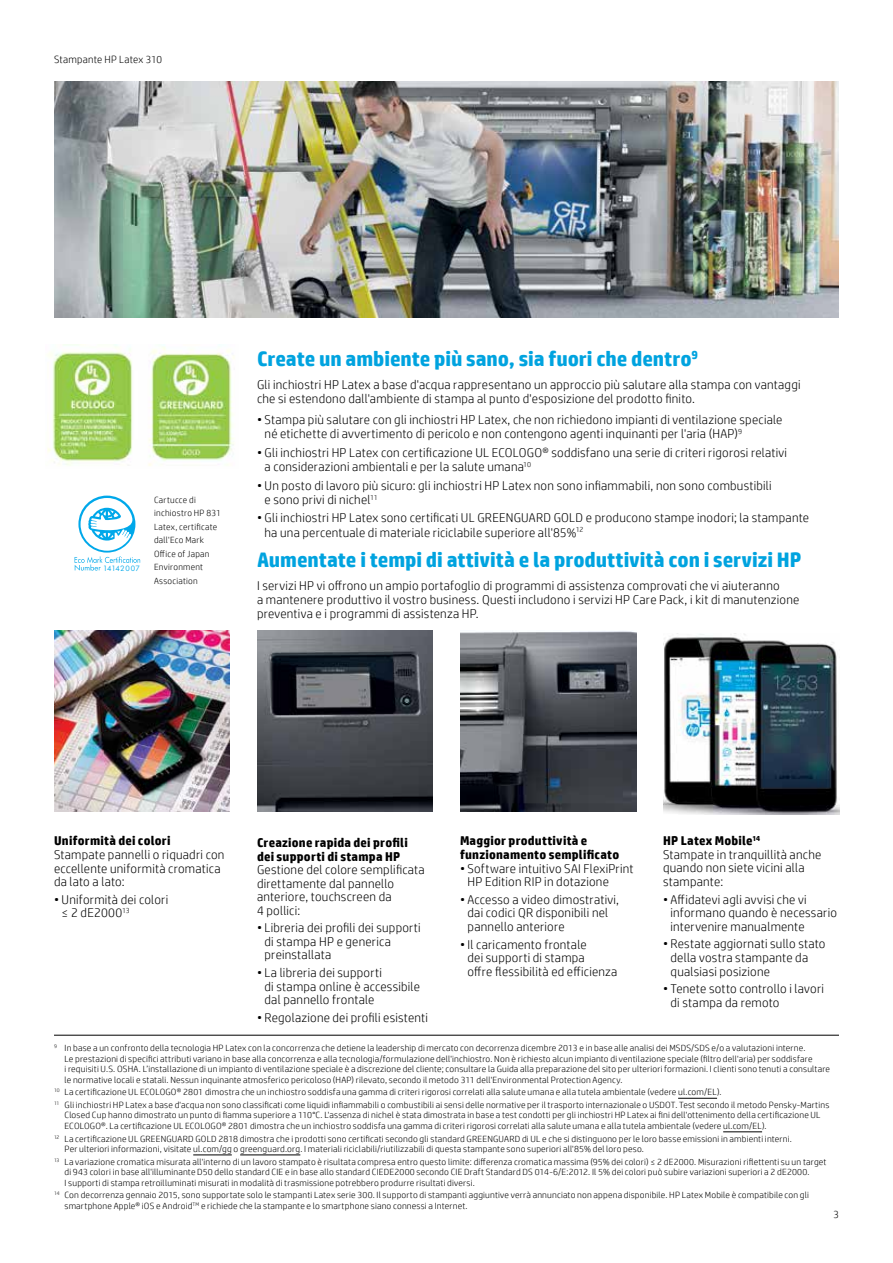
<style>
.page{position:relative;width:893px;height:1263px;background:#fff}
.page>*{position:absolute;margin:0;border:0;box-sizing:border-box;transform-origin:0 0}
.t1{font:700 21px "HP Simplified";color:#00a3df}
.t2{font:300 12.75px/13.5px "HP Simplified";letter-spacing:.02em;color:#000}
.t3{font:700 12.75px/13.5px "HP Simplified";letter-spacing:.015em;color:#000}
.t4{font:300 10.5px "HP Simplified";letter-spacing:.025em;color:#000}
.t5{font:300 9px/10.5px "HP Simplified";letter-spacing:.02em;color:#000}
.t6{font:7.05px "Futura Bk";letter-spacing:.05em;color:#00a8ea}
.s1{font-weight:700}
</style>
<div class="page">
<img style="left:257px;top:630px;width:176px;height:181px">
<img style="left:460px;top:630px;width:176px;height:181px">
<img style="left:54px;top:630px;width:176px;height:181px">
<img style="left:54px;top:81px;width:785px;height:237px">
<hr style="left:678px;top:1098px;width:39px;height:1px;background:#000">
<hr style="left:723px;top:1131px;width:39px;height:1px;background:#000">
<hr style="left:193px;top:1155px;width:39px;height:1px;background:#000">
<hr style="left:240px;top:1155px;width:60px;height:1px;background:#000">
<hr style="left:54px;top:1035px;width:785px;height:1px;background:#000">
<svg style="left:75px;top:496px;width:65px;height:74px"></svg>
<img style="left:47px;top:345px;width:188px;height:121px">
<img style="left:663px;top:634px;width:176px;height:181px">
<p class="t4" style="left:54px;top:52px;width:110px">Stampante HP Latex 310</p>
<p class="t6" style="left:103px;top:563px;width:38px">14142007</p>
<p class="t5" style="left:154px;top:493px;width:69px;line-height:13.5px">Cartucce di inchiostro HP 831<br>Latex, certificate dall'Eco Mark<br>Office of Japan<br>Environment<br>Association</p>
<h1 class="t1" style="left:257px;top:345px;width:443px">Create un ambiente più sano, sia fuori che dentro<sup>9</sup></h1>
<h2 class="t2" style="left:257px;top:377px;width:545px;line-height:14.2px">Gli inchiostri HP Latex a base d'acqua rappresentano un approccio più salutare alla stampa con vantaggi che si estendono dall'ambiente di stampa al punto d'esposizione del prodotto finito.</h2>
<h2 class="t2" style="left:265px;top:412px;width:519px;line-height:14.2px;text-indent:-8px">• Stampa più salutare con gli inchiostri HP Latex, che non richiedono impianti di ventilazione speciale né etichette di avvertimento di pericolo e non contengono agenti inquinanti per l'aria (HAP)<sup>9</sup></h2>
<h2 class="t2" style="left:265px;top:445px;width:524px;line-height:14.2px;text-indent:-8px">• Gli inchiostri HP Latex con certificazione UL ECOLOGO® soddisfano una serie di criteri rigorosi relativi a considerazioni ambientali e per la salute umana<sup>10</sup></h2>
<h2 class="t2" style="left:265px;top:478px;width:509px;line-height:14.2px;text-indent:-8px">• Un posto di lavoro più sicuro: gli inchiostri HP Latex non sono infiammabili, non sono combustibili e sono privi di nichel<sup>11</sup></h2>
<h2 class="t2" style="left:265px;top:510px;width:546px;line-height:14.2px;text-indent:-8px">• Gli inchiostri HP Latex sono certificati UL GREENGUARD GOLD e producono stampe inodori; la stampante ha una percentuale di materiale riciclabile superiore all'85%<sup>12</sup></h2>
<h1 class="t1" style="left:257px;top:546px;width:546px">Aumentate i tempi di attività e la produttività con i servizi HP</h1>
<p class="t2" style="left:257px;top:578px;width:544px;line-height:14.2px">I servizi HP vi offrono un ampio portafoglio di programmi di assistenza comprovati che vi aiuteranno<br>a mantenere produttivo il vostro business. Questi includono i servizi HP Care Pack, i kit di manutenzione preventiva e i programmi di assistenza HP.</p>
<h2 class="t3" style="left:54px;top:834px;width:118px">Uniformità dei colori</h2>
<h2 class="t2" style="left:54px;top:847px;width:172px">Stampate pannelli o riquadri con eccellente uniformità cromatica da lato a lato:</h2>
<h2 class="t2" style="left:62px;top:892px;width:108px;text-indent:-8px">• Uniformità dei colori ≤ 2 dE2000<sup>13</sup></h2>
<h2 class="t3" style="left:257px;top:836px;width:152px">Creazione rapida dei profili dei supporti di stampa HP</h2>
<h2 class="t2" style="left:257px;top:862px;width:169px">Gestione del colore semplificata direttamente dal pannello anteriore, touchscreen da<br>4 pollici:</h2>
<h2 class="t2" style="left:265px;top:921px;width:158px;text-indent:-8px">• Libreria dei profili dei supporti di stampa HP e generica preinstallata</h2>
<h2 class="t2" style="left:265px;top:965px;width:157px;text-indent:-8px">• La libreria dei supporti<br>di stampa online è accessibile dal pannello frontale</h2>
<h2 class="t2" style="left:257px;top:1010px;width:173px">• Regolazione dei profili esistenti</h2>
<h2 class="t3" style="left:460px;top:834px;width:161px">Maggior produttività e funzionamento semplificato</h2>
<h2 class="t2" style="left:468px;top:861px;width:168px;text-indent:-8px">• Software intuitivo SAI FlexiPrint<br>HP Edition RIP in dotazione</h2>
<h2 class="t2" style="left:468px;top:892px;width:153px;text-indent:-8px">• Accesso a video dimostrativi, dai codici QR disponibili nel pannello anteriore</h2>
<h2 class="t2" style="left:468px;top:937px;width:151px;text-indent:-8px">• Il caricamento frontale<br>dei supporti di stampa<br>offre flessibilità ed efficienza</h2>
<h2 class="t2" style="left:663px;top:834px;width:160px"><span class="s1">HP Latex Mobile</span><sup>14<br></sup>Stampate in tranquillità anche quando non siete vicini alla stampante:</h2>
<h2 class="t2" style="left:671px;top:892px;width:168px;text-indent:-8px">• Affidatevi agli avvisi che vi informano quando è necessario intervenire manualmente</h2>
<h2 class="t2" style="left:671px;top:937px;width:156px;text-indent:-8px">• Restate aggiornati sullo stato della vostra stampante da qualsiasi posizione</h2>
<h2 class="t2" style="left:671px;top:982px;width:155px;text-indent:-8px">• Tenete sotto controllo i lavori di stampa da remoto</h2>
<p class="t5" style="left:64px;top:1043px;width:767px;text-indent:-10px"><sup>9</sup> In base a un confronto della tecnologia HP Latex con la concorrenza che detiene la leadership di mercato con decorrenza dicembre 2013 e in base alle analisi dei MSDS/SDS e/o a valutazioni interne.<br>Le prestazioni di specifici attributi variano in base alla concorrenza e alla tecnologia/formulazione dell'inchiostro. Non è richiesto alcun impianto di ventilazione speciale (filtro dell'aria) per soddisfare<br>i requisiti U.S. OSHA. L’installazione di un impianto di ventilazione speciale è a discrezione del cliente; consultare la Guida alla preparazione del sito per ulteriori formazioni. I clienti sono tenuti a consultare le normative locali e statali. Nessun inquinante atmosferico pericoloso (HAP) rilevato, secondo il metodo 311 dell'Environmental Protection Agency.</p>
<p class="t5" style="left:54px;top:1086px;width:777px;line-height:12.6px"><sup>10</sup> La certificazione UL ECOLOGO® 2801 dimostra che un inchiostro soddisfa una gamma di criteri rigorosi correlati alla salute umana e alla tutela ambientale (vedere ul.com/EL).<br><sup>11</sup> Gli inchiostri HP Latex a base d'acqua non sono classificati come liquidi infiammabili o combustibili ai sensi delle normative per il trasporto internazionale o USDOT. Test secondo il metodo Pensky-Martins</p>
<p class="t5" style="left:65px;top:1110px;width:758px">Closed Cup hanno dimostrato un punto di fiamma superiore a 110°C. L'assenza di nichel è stata dimostrata in base a test condotti per gli inchiostri HP Latex ai fini dell'ottenimento della certificazione UL<br>ECOLOGO®. La certificazione UL ECOLOGO® 2801 dimostra che un inchiostro soddisfa una gamma di criteri rigorosi correlati alla salute umana e alla tutela ambientale (vedere ul.com/EL).</p>
<p class="t5" style="left:65px;top:1133px;width:729px;text-indent:-11px"><sup>12</sup> La certificazione UL GREENGUARD GOLD 2818 dimostra che i prodotti sono certificati secondo gli standard GREENGUARD di UL e che si distinguono per le loro basse emissioni in ambienti interni.<br>Per ulteriori informazioni, visitate ul.com/gg o greenguard.org. I materiali riciclabili/riutilizzabili di questa stampante sono superiori all'85% del loro peso.</p>
<p class="t5" style="left:64px;top:1156px;width:763px;text-indent:-10px"><sup>13</sup> La variazione cromatica misurata all'interno di un lavoro stampato è risultata compresa entro questo limite: differenza cromatica massima (95% dei colori) ≤ 2 dE2000. Misurazioni riflettenti su un target di 943 colori in base all'illuminante D50 dello standard CIE e in base allo standard CIEDE2000 secondo CIE Draft Standard DS 014-6/E:2012. Il 5% dei colori può subire variazioni superiori a 2 dE2000.<br>I supporti di stampa retroilluminati misurati in modalità di trasmissione potrebbero produrre risultati diversi.</p>
<p class="t5" style="left:64px;top:1189px;width:746px;text-indent:-10px"><sup>14</sup> Con decorrenza gennaio 2015, sono supportate solo le stampanti Latex serie 300. Il supporto di stampanti aggiuntive verrà annunciato non appena disponibile. HP Latex Mobile è compatibile con gli smartphone Apple® iOS e Android<sup>TM</sup> e richiede che la stampante e lo smartphone siano connessi a Internet.</p>
<p class="t4" style="left:833px;top:1207px;width:7px">3</p>
</div>
